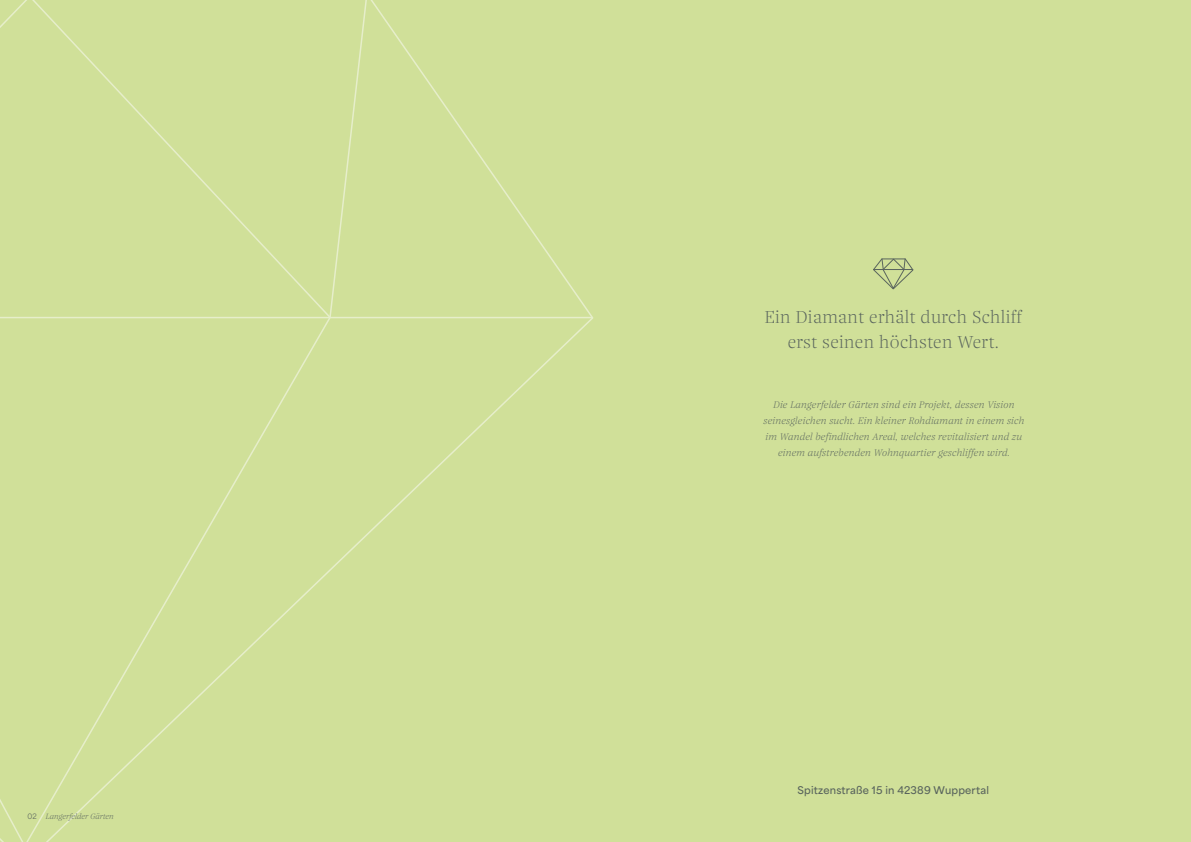
<style>
.page{position:relative;width:1191px;height:842px;background:#d0e099}
.page>*{position:absolute;margin:0;border:0;box-sizing:border-box;transform-origin:0 0}
.t1{font:200 18px/25px "Nice Headline Trial";letter-spacing:.02em;color:#59645d;text-align:center}
.t2{font:italic 200 10px/16px "Nice Headline Trial";letter-spacing:.02em;color:#59645d;text-align:center}
.t3{font:600 10px "Area Normal";letter-spacing:.02em;color:#59645d}
.t4{font:italic 200 8px "Nice Headline Trial";color:#59645d}
.s1{font-family:"Area Normal";font-weight:400;font-style:normal;font-size:7px}
</style>
<div class="page">
<svg style="left:0;top:0;width:368px;height:842px"></svg>
<hr style="left:0;top:317px;width:592px;height:1px;background:#e6eeca">
<svg style="left:0;top:0;width:332px;height:319px"></svg>
<svg style="left:873px;top:258px;width:40px;height:31px"></svg>
<p class="t4" style="left:27px;top:811px;width:88px"><span class="s1">02</span> Langerfelder Gärten</p>
<h1 class="t1" style="left:764px;top:304px;width:258px">Ein Diamant erhält durch Schliff erst seinen höchsten Wert.</h1>
<p class="t2" style="left:763px;top:396px;width:262px">Die Langerfelder Gärten sind ein Projekt, dessen Vision seinesgleichen sucht. Ein kleiner Rohdiamant in einem sich im Wandel befindlichen Areal, welches revitalisiert und zu einem aufstrebenden Wohnquartier geschliffen wird.</p>
<p class="t3" style="left:797px;top:781px;width:193px">Spitzenstraße 15 in 42389 Wuppertal</p>
</div>
